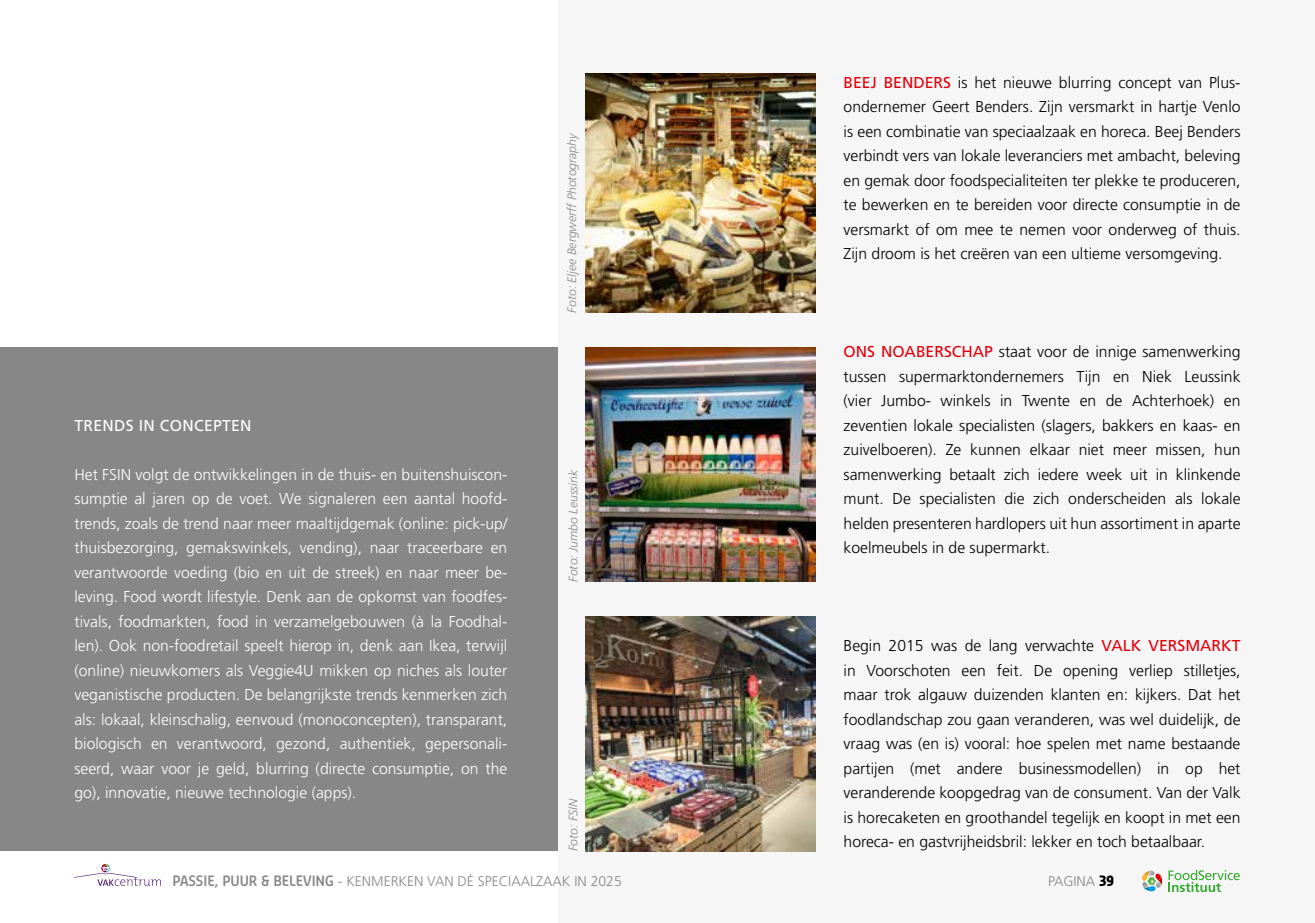
<style>
.page{position:relative;width:1315px;height:923px;background:#fff}
.page>*{position:absolute;margin:0;border:0;box-sizing:border-box;transform-origin:0 0}
.t1{font:300 15.75px/24.5px "Frutiger LT Pro";color:#000;text-align:justify}
.t2{font:300 15.75px/24.5px "Frutiger LT Pro";color:#fff;text-align:justify}
.t3{font:15.75px "Frutiger LT Pro";letter-spacing:.02em;color:#fff}
.t4{font:300 14px "Frutiger LT Pro";color:#868786}
.t5{font:italic 300 12.25px "Frutiger LT Pro";color:#868786}
.s1{font-weight:400;color:#e3000b}
.s2{font-family:"Sansa Con Std";font-weight:600}
.s3{font-family:"Sansa Con Std";font-weight:700;color:#000}
</style>
<div class="page">
<div style="left:0;top:347px;width:663px;height:504px;background:#868786"></div>
<div style="left:558px;top:0;width:757px;height:923px;background:#f6f6f6"></div>
<img style="left:585px;top:73px;width:230px;height:240px">
<img style="left:585px;top:347px;width:230px;height:235px">
<img style="left:585px;top:616px;width:230px;height:235px">
<svg style="left:1168px;top:870px;width:71px;height:22px"></svg>
<svg style="left:1142px;top:870px;width:20px;height:21px"></svg>
<svg style="left:74px;top:864px;width:87px;height:22px"></svg>
<p class="t3" style="left:74px;top:416px;width:179px">TRENDS IN CONCEPTEN</p>
<p class="t2" style="left:74px;top:462px;width:434px">Het FSIN volgt de ontwikkelingen in de thuis- en buitenshuiscon&shy;sumptie al jaren op de voet. We signaleren een aantal hoofd&shy;trends, zoals de trend naar meer maaltijdgemak (online: pick-up/ thuisbezorging, gemakswinkels, vending), naar traceerbare en verantwoorde voeding (bio en uit de streek) en naar meer be&shy;leving. Food wordt lifestyle. Denk aan de opkomst van foodfes&shy;tivals, foodmarkten, food in verzamelgebouwen (à la Foodhal&shy;len). Ook non-foodretail speelt hierop in, denk aan Ikea, terwijl (online) nieuwkomers als Veggie4U mikken op niches als louter veganistische producten. De belangrijkste trends kenmerken zich als: lokaal, kleinschalig, eenvoud (monoconcepten), transparant, biologisch en verantwoord, gezond, authentiek, gepersonali&shy;seerd, waar voor je geld, blurring (directe consumptie, on the go), innovatie, nieuwe technologie (apps).</p>
<p class="t5" style="left:565px;top:313px;width:182px;rotate:-90deg">Foto: Eljee Bergwerff Photography</p>
<p class="t5" style="left:566px;top:582px;width:113px;rotate:-90deg">Foto: Jumbo Leussink</p>
<p class="t5" style="left:566px;top:851px;width:54px;rotate:-90deg">Foto: FSIN</p>
<p class="t1" style="left:843px;top:70px;width:398px"><span class="s1">BEEJ BENDERS</span> is het nieuwe blurring concept van Plus&shy;ondernemer Geert Benders. Zijn versmarkt in hartje Venlo is een combinatie van speciaalzaak en horeca. Beej Benders verbindt vers van lokale leveranciers met ambacht, beleving en gemak door foodspecialiteiten ter plekke te produceren, te bewerken en te bereiden voor directe consumptie in de versmarkt of om mee te nemen voor onderweg of thuis.<br>Zijn droom is het creëren van een ultieme versomgeving.</p>
<p class="t1" style="left:843px;top:339px;width:398px"><span class="s1">ONS NOABERSCHAP</span> staat voor de innige samenwerking tussen supermarktondernemers Tijn en Niek Leussink (vier Jumbo- winkels in Twente en de Achterhoek) en zeventien lokale specialisten (slagers, bakkers en kaas- en zuivelboeren). Ze kunnen elkaar niet meer missen, hun samenwerking betaalt zich iedere week uit in klinkende munt. De specialisten die zich onderscheiden als lokale helden presenteren hardlopers uit hun assortiment in aparte koelmeubels in de supermarkt.</p>
<p class="t1" style="left:843px;top:634px;width:398px">Begin 2015 was de lang verwachte <span class="s1">VALK VERSMARKT </span>in Voorschoten een feit. De opening verliep stilletjes, maar trok algauw duizenden klanten en: kijkers. Dat het foodlandschap zou gaan veranderen, was wel duidelijk, de vraag was (en is) vooral: hoe spelen met name bestaande partijen (met andere businessmodellen) in op het veranderende koopgedrag van de consument. Van der Valk is horecaketen en groothandel tegelijk en koopt in met een horeca- en gastvrijheidsbril: lekker en toch betaalbaar.</p>
<p class="t4" style="left:172px;top:873px;width:451px"><span class="s2">PASSIE, PUUR &amp; BELEVING</span> - KENMERKEN VAN DÉ SPECIAALZAAK IN 2025</p>
<p class="t4" style="left:1048px;top:873px;width:67px">PAGINA <span class="s3">39</span></p>
</div>
